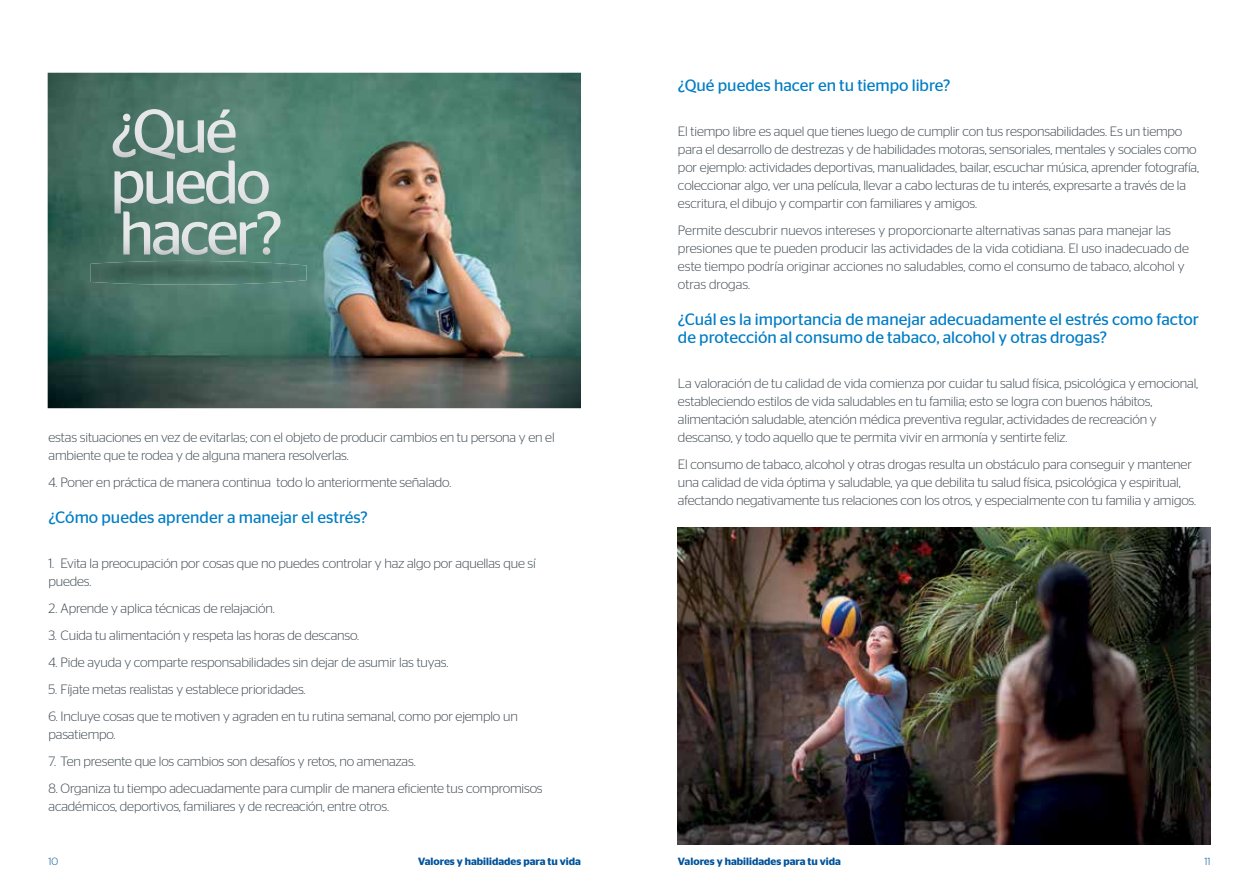
<style>
.page{position:relative;width:1259px;height:893px;background:#fff}
.page>*{position:absolute;margin:0;border:0;box-sizing:border-box;transform-origin:0 0}
.t1{font:16.5px/18px "Stag Sans";color:#007dc5}
.t2{font:300 13.5px/18px "Stag Sans";letter-spacing:-.01em;color:#3e484f}
.t3{font:600 10.5px "Stag Sans";color:#00539b}
.t4{font:300 10.5px "Stag Sans";color:#00539b}
</style>
<div class="page">
<img style="left:48px;top:73px;width:533px;height:335px">
<svg style="left:113px;top:109px;width:167px;height:146px;background:#7a9b90"></svg>
<img style="left:91px;top:261px;width:215px;height:24px">
<img style="left:678px;top:527px;width:532px;height:317px">
<p class="t2" style="left:48px;top:428px;width:508px">estas situaciones en vez de evitarlas; con el objeto de producir cambios en tu persona y en el ambiente que te rodea y de alguna manera resolverlas.</p>
<p class="t2" style="left:48px;top:473px;width:404px">4. Poner en práctica de manera continua todo lo anteriormente señalado.</p>
<p class="t1" style="left:48px;top:508px;width:321px">¿Cómo puedes aprender a manejar el estrés?</p>
<p class="t2" style="left:48px;top:554px;width:489px">1. Evita la preocupación por cosas que no puedes controlar y haz algo por aquellas que sí puedes.</p>
<p class="t2" style="left:48px;top:599px;width:228px">2. Aprende y aplica técnicas de relajación.</p>
<p class="t2" style="left:48px;top:626px;width:312px">3. Cuida tu alimentación y respeta las horas de descanso.</p>
<p class="t2" style="left:48px;top:653px;width:401px">4. Pide ayuda y comparte responsabilidades sin dejar de asumir las tuyas.</p>
<p class="t2" style="left:48px;top:680px;width:259px">5. Fíjate metas realistas y establece prioridades.</p>
<p class="t2" style="left:48px;top:707px;width:471px">6. Incluye cosas que te motiven y agraden en tu rutina semanal, como por ejemplo un pasatiempo.</p>
<p class="t2" style="left:48px;top:752px;width:369px">7. Ten presente que los cambios son desafíos y retos, no amenazas.</p>
<p class="t2" style="left:48px;top:779px;width:496px">8. Organiza tu tiempo adecuadamente para cumplir de manera eficiente tus compromisos académicos, deportivos, familiares y de recreación, entre otros.</p>
<p class="t1" style="left:678px;top:76px;width:274px">¿Qué puedes hacer en tu tiempo libre?</p>
<p class="t2" style="left:678px;top:122px;width:522px">El tiempo libre es aquel que tienes luego de cumplir con tus responsabilidades. Es un tiempo para el desarrollo de destrezas y de habilidades motoras, sensoriales, mentales y sociales como por ejemplo: actividades deportivas, manualidades, bailar, escuchar música, aprender fotografía, coleccionar algo, ver una película, llevar a cabo lecturas de tu interés, expresarte a través de la escritura, el dibujo y compartir con familiares y amigos.</p>
<p class="t2" style="left:678px;top:221px;width:512px">Permite descubrir nuevos intereses y proporcionarte alternativas sanas para manejar las presiones que te pueden producir las actividades de la vida cotidiana. El uso inadecuado de este tiempo podría originar acciones no saludables, como el consumo de tabaco, alcohol y otras drogas.</p>
<p class="t1" style="left:678px;top:310px;width:522px">¿Cuál es la importancia de manejar adecuadamente el estrés como factor de protección al consumo de tabaco, alcohol y otras drogas?</p>
<p class="t2" style="left:678px;top:374px;width:522px">La valoración de tu calidad de vida comienza por cuidar tu salud física, psicológica y emocional, estableciendo estilos de vida saludables en tu familia; esto se logra con buenos hábitos, alimentación saludable, atención médica preventiva regular, actividades de recreación y descanso, y todo aquello que te permita vivir en armonía y sentirte feliz.</p>
<p class="t2" style="left:678px;top:455px;width:520px">El consumo de tabaco, alcohol y otras drogas resulta un obstáculo para conseguir y mantener una calidad de vida óptima y saludable, ya que debilita tu salud física, psicológica y espiritual, afectando negativamente tus relaciones con los otros, y especialmente con tu familia y amigos.</p>
<p class="t4" style="left:48px;top:855px;width:11px">10</p>
<p class="t3" style="left:418px;top:855px;width:164px">Valores y habilidades para tu vida</p>
<p class="t3" style="left:678px;top:855px;width:164px">Valores y habilidades para tu vida</p>
<p class="t4" style="left:1204px;top:855px;width:8px">11</p>
</div>
